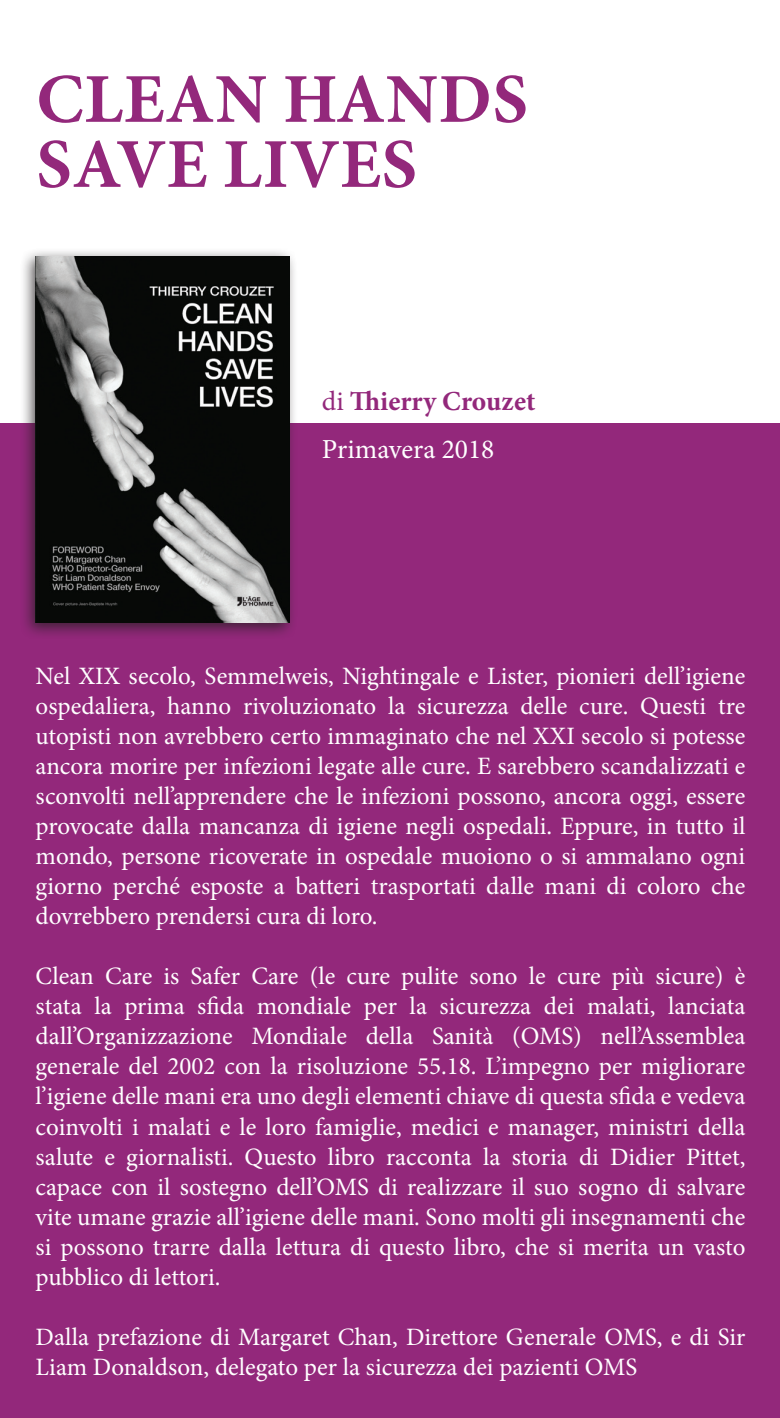
<style>
.page{position:relative;width:780px;height:1418px;background:#fff}
.page>*{position:absolute;margin:0;border:0;box-sizing:border-box;transform-origin:0 0}
.t1{font:700 70px/65px "Minion Pro";letter-spacing:.01em;color:#93287b}
.t2{font:700 27.5px "Minion Pro";color:#93287b}
.t3{font:27.5px "Minion Pro";color:#fff}
.t4{font:25px/30px "Minion Pro";color:#fff;text-align:justify}
.s1{font-weight:400}
</style>
<div class="page">
<div style="left:0;top:423px;width:780px;height:994px;background:#93287b"></div>
<div style="left:20px;top:248px;width:278px;height:391px;background:#231f20;opacity:.75"></div>
<img style="left:36px;top:256px;width:253px;height:366px">
<p class="t1" style="left:36px;top:66px;width:493px">CLEAN HANDS<br>SAVE LIVES</p>
<p class="t2" style="left:322px;top:381px;width:215px"><span class="s1">di</span> Thierry Crouzet</p>
<p class="t3" style="left:322px;top:431px;width:174px">Primavera 2018</p>
<p class="t4" style="left:36px;top:661px;width:711px">Nel XIX secolo, Semmelweis, Nightingale e Lister, pionieri dell’igiene ospedaliera, hanno rivoluzionato la sicurezza delle cure. Questi tre utopisti non avrebbero certo immaginato che nel XXI secolo si potesse ancora morire per infezioni legate alle cure. E sarebbero scandalizzati e sconvolti nell’apprendere che le infezioni possono, ancora oggi, essere provocate dalla mancanza di igiene negli ospedali. Eppure, in tutto il mondo, persone ricoverate in ospedale muoiono o si ammalano ogni giorno perché esposte a batteri trasportati dalle mani di coloro che dovrebbero prendersi cura di loro.</p>
<p class="t4" style="left:36px;top:961px;width:711px">Clean Care is Safer Care (le cure pulite sono le cure più sicure) è stata la prima sfida mondiale per la sicurezza dei malati, lanciata dall’Organizzazione Mondiale della Sanità (OMS) nell’Assemblea generale del 2002 con la risoluzione 55.18. L’impegno per migliorare l’igiene delle mani era uno degli elementi chiave di questa sfida e vedeva coinvolti i malati e le loro famiglie, medici e manager, ministri della salute e giornalisti. Questo libro racconta la storia di Didier Pittet, capace con il sostegno dell’OMS di realizzare il suo sogno di salvare vite umane grazie all’igiene delle mani. Sono molti gli insegnamenti che si possono trarre dalla lettura di questo libro, che si merita un vasto pubblico di lettori.</p>
<p class="t4" style="left:36px;top:1321px;width:711px">Dalla prefazione di Margaret Chan, Direttore Generale OMS, e di Sir<br>Liam Donaldson, delegato per la sicurezza dei pazienti OMS</p>
</div>
